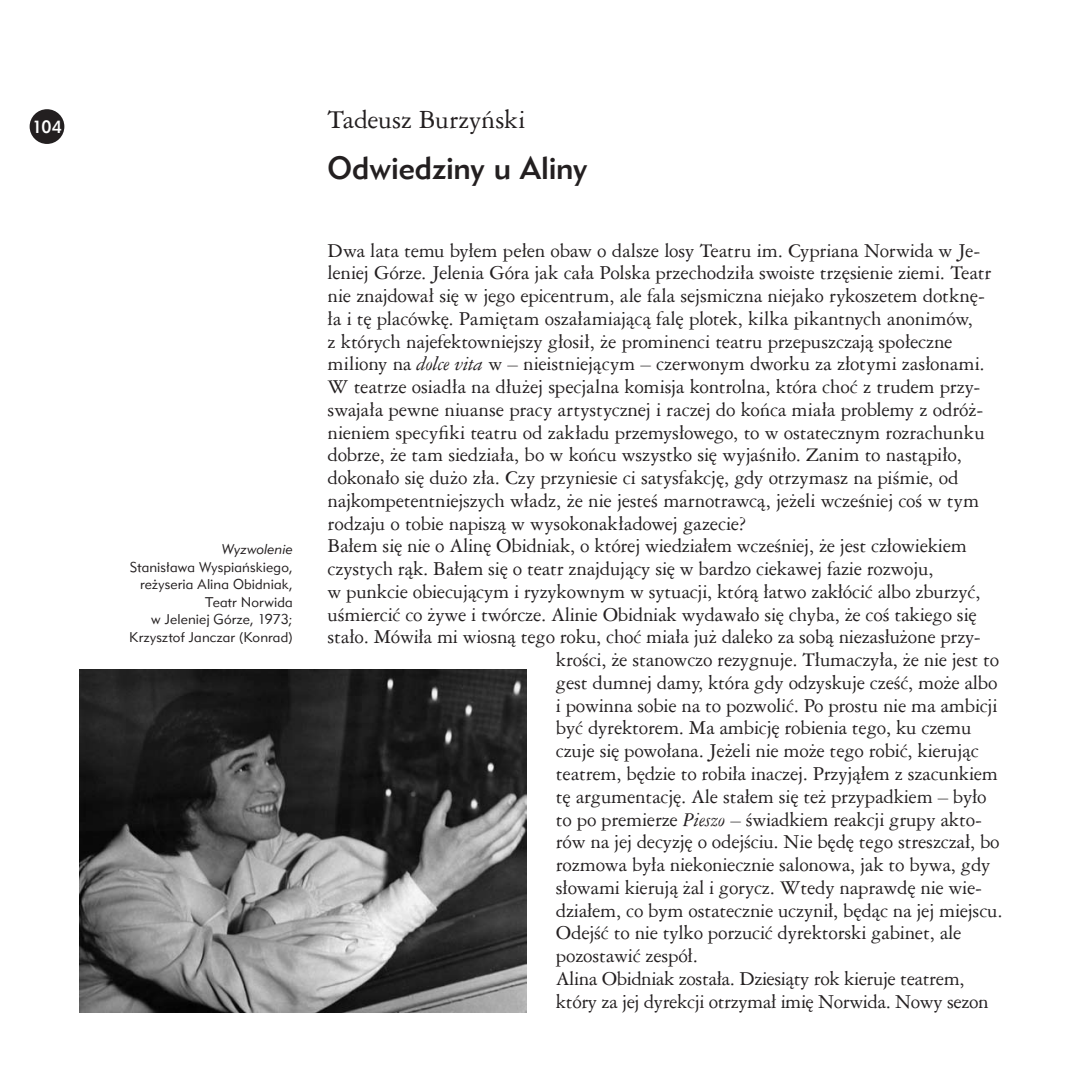
<style>
.page{position:relative;width:1092px;height:1092px;background:#fff}
.page>*{position:absolute;margin:0;border:0;box-sizing:border-box;transform-origin:0 0}
.t1{font:31.5px "Geometric 415 Md EU";color:#231f20}
.t2{font:28px "Ameri Garmnd EU";letter-spacing:-.015em;color:#231f20}
.t3{font:21px "Ameri Garmnd EU";letter-spacing:-.01em;color:#231f20}
.t4{font:17.5px "Geometric 415 Md EU";color:#fff}
.t5{font:14px/17.5px "Geometric 415 Lt EU";letter-spacing:.01em;color:#231f20;text-align:right}
.s1{font-style:italic}
</style>
<div class="page">
<div style="left:30px;top:109px;width:34px;height:35px;background:#231f20;border-radius:50%"></div>
<img style="left:79px;top:669px;width:447px;height:343px">
<p class="t4" style="left:32px;top:116px;width:31px">104</p>
<p class="t2" style="left:327px;top:103px;width:199px">Tadeusz Burzyński</p>
<p class="t1" style="left:327px;top:149px;width:261px">Odwiedziny u Aliny</p>
<p class="t5" style="left:129px;top:540px;width:165px"><span class="s1">Wyzwolenie<br></span>Stanisława Wyspiańskiego, reżyseria Alina Obidniak,<br>Teatr N orwida<br>w Jeleniej Górze, 1973;<br>Krzysztof Janczar (Konrad)</p>
<p class="t3" style="left:327px;top:238px;width:654px">Dwa lata temu byłem pełen obaw o dalsze losy Teatru im. Cypriana Norwida w Je-</p>
<p class="t3" style="left:327px;top:261px;width:665px">leniej Górze. Jelenia Góra jak cała Polska przechodziła swoiste trzęsienie ziemi. Teatr</p>
<p class="t3" style="left:327px;top:283px;width:659px">nie znajdował się w jego epicentrum, ale fala sejsmiczna niejako rykoszetem dotknę-</p>
<p class="t3" style="left:327px;top:306px;width:647px">ła i tę placówkę. Pamiętam oszałamiającą falę plotek, kilka pikantnych anonimów,</p>
<p class="t3" style="left:327px;top:329px;width:626px">z których najefektowniejszy głosił, że prominenci teatru przepuszczają społeczne</p>
<p class="t3" style="left:327px;top:352px;width:658px">miliony na <span class="s1">dolce vita</span> w – nieistniejącym – czerwonym dworku za złotymi zasłonami.</p>
<p class="t3" style="left:327px;top:374px;width:654px">W teatrze osiadła na dłużej specjalna komisja kontrolna, która choć z trudem przy-</p>
<p class="t3" style="left:327px;top:397px;width:657px">swajała pewne niuanse pracy artystycznej i raczej do końca miała problemy z odróż-</p>
<p class="t3" style="left:327px;top:420px;width:658px">nieniem specyfiki teatru od zakładu przemysłowego, to w ostatecznym rozrachunku</p>
<p class="t3" style="left:327px;top:443px;width:635px">dobrze, że tam siedziała, bo w końcu wszystko się wyjaśniło. Zanim to nastąpiło,</p>
<p class="t3" style="left:327px;top:465px;width:632px">dokonało się dużo zła. Czy przyniesie ci satysfakcję, gdy otrzymasz na piśmie, od</p>
<p class="t3" style="left:327px;top:488px;width:653px">najkompetentniejszych władz, że nie jesteś marnotrawcą, jeżeli wcześniej coś w tym</p>
<p class="t3" style="left:327px;top:511px;width:420px">rodzaju o tobie napiszą w wysokonakładowej gazecie?</p>
<p class="t3" style="left:327px;top:534px;width:640px">Bałem się nie o Alinę Obidniak, o której wiedziałem wcześniej, że jest człowiekiem</p>
<p class="t3" style="left:327px;top:556px;width:607px">czystych rąk. Bałem się o teatr znajdujący się w bardzo ciekawej fazie rozwoju,</p>
<p class="t3" style="left:327px;top:579px;width:654px">w punkcie obiecującym i ryzykownym w sytuacji, którą łatwo zakłócić albo zburzyć,</p>
<p class="t3" style="left:327px;top:602px;width:650px">uśmiercić co żywe i twórcze. Alinie Obidniak wydawało się chyba, że coś takiego się</p>
<p class="t3" style="left:327px;top:624px;width:654px">stało. Mówiła mi wiosną tego roku, choć miała już daleko za sobą niezasłużone przy-</p>
<p class="t3" style="left:556px;top:647px;width:445px">krości, że stanowczo rezygnuje. Tłumaczyła, że nie jest to</p>
<p class="t3" style="left:556px;top:670px;width:443px">gest dumnej damy, która gdy odzyskuje cześć, może albo</p>
<p class="t3" style="left:556px;top:693px;width:443px">i powinna sobie na to pozwolić. Po prostu nie ma ambicji</p>
<p class="t3" style="left:556px;top:715px;width:417px">być dyrektorem. Ma ambicję robienia tego, ku czemu</p>
<p class="t3" style="left:556px;top:738px;width:424px">czuje się powołana. Jeżeli nie może tego robić, kierując</p>
<p class="t3" style="left:556px;top:761px;width:443px">teatrem, będzie to robiła inaczej. Przyjąłem z szacunkiem</p>
<p class="t3" style="left:556px;top:784px;width:432px">tę argumentację. Ale stałem się też przypadkiem – było</p>
<p class="t3" style="left:556px;top:806px;width:427px">to po premierze <span class="s1">Pieszo</span> – świadkiem reakcji grupy akto-</p>
<p class="t3" style="left:556px;top:829px;width:445px">rów na jej decyzję o odejściu. Nie będę tego streszczał, bo</p>
<p class="t3" style="left:556px;top:852px;width:436px">rozmowa była niekoniecznie salonowa, jak to bywa, gdy</p>
<p class="t3" style="left:556px;top:875px;width:427px">słowami kierują żal i gorycz. Wtedy naprawdę nie wie-</p>
<p class="t3" style="left:556px;top:897px;width:448px">działem, co bym ostatecznie uczynił, będąc na jej miejscu.</p>
<p class="t3" style="left:556px;top:920px;width:407px">Odejść to nie tylko porzucić dyrektorski gabinet, ale</p>
<p class="t3" style="left:556px;top:943px;width:143px">pozostawić zespół.</p>
<p class="t3" style="left:556px;top:966px;width:410px">Alina Obidniak została. Dziesiąty rok kieruje teatrem,</p>
<p class="t3" style="left:556px;top:988px;width:434px">który za jej dyrekcji otrzymał imię Norwida. Nowy sezon</p>
</div>
